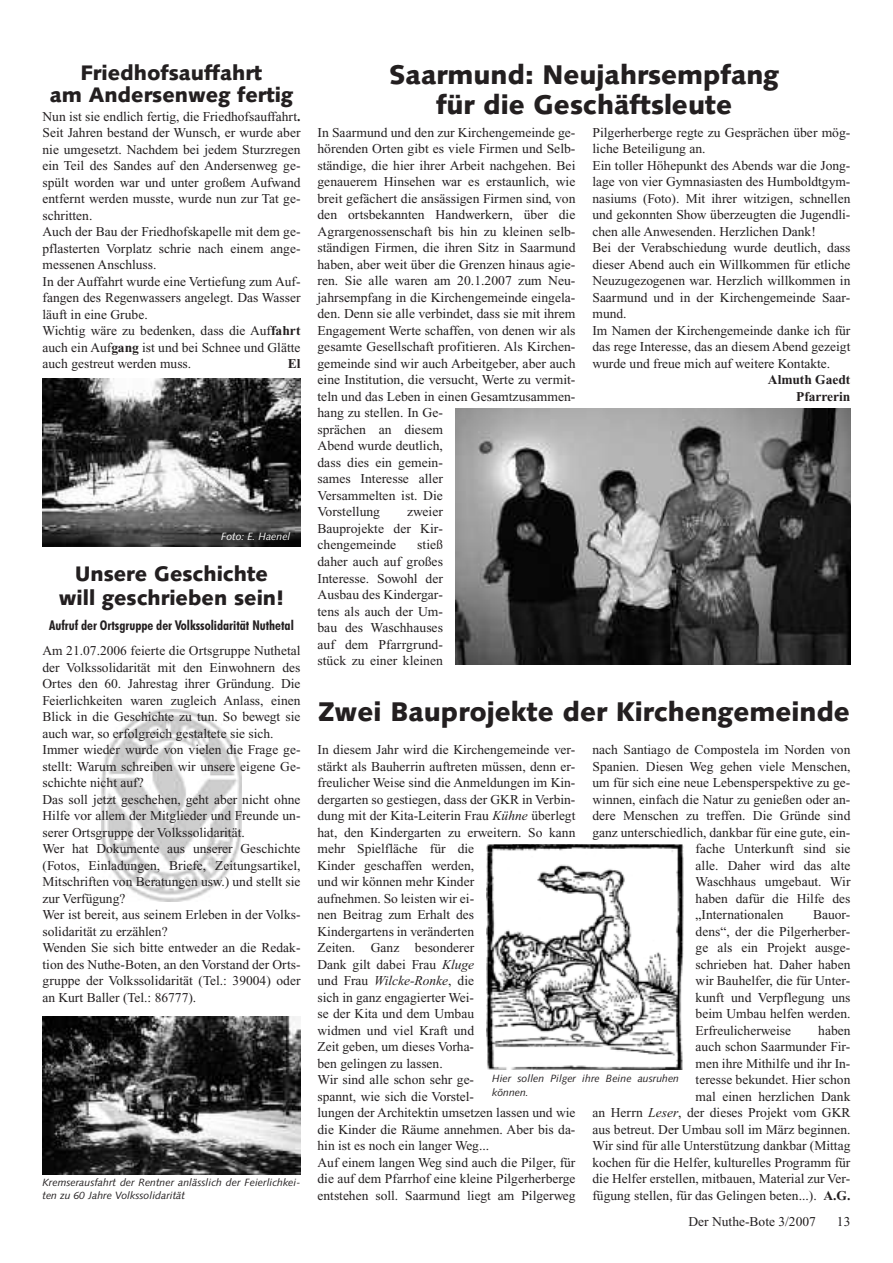
<style>
.page{position:relative;width:893px;height:1263px;background:#fff}
.page>*{position:absolute;margin:0;border:0;box-sizing:border-box;transform-origin:0 0}
.t1{font:900 27px/30px "Syntax";color:#231f20;text-align:center}
.t2{font:900 21px/24px "Syntax";color:#231f20;text-align:center}
.t3{font:13.5px/16.5px "Times New Roman";color:#231f20}
.t4{font:700 condensed 13.5px "Futura BT";color:#231f20}
.t5{font:700 13.5px/16.5px "Times New Roman";color:#231f20;text-align:right}
.t6{font:italic 10.5px/13.5px "Syntax";color:#231f20}
.t7{font:italic 10.5px "Syntax";color:#fff}
.s1{font-weight:700}
.s2{font-style:italic}
.s3{color:#fff}
</style>
<div class="page">
<img style="left:102px;top:709px;width:139px;height:192px">
<img style="left:43px;top:1016px;width:257px;height:158px">
<img style="left:43px;top:379px;width:257px;height:168px">
<img style="left:455px;top:408px;width:395px;height:257px">
<div style="left:486px;top:844px;width:198px;height:259px;background:linear-gradient(to right,#fff,#fff)"></div>
<img style="left:486px;top:844px;width:198px;height:225px">
<div style="left:492px;top:1074px;width:187px;height:30px;background:#fff"></div>
<h2 class="t2" style="left:50px;top:63px;width:245px;line-height:22.5px">Friedhofsauffahrt<br>am Andersenweg fertig</h2>
<p class="t3" style="left:43px;top:109px;width:259px">Nun ist sie endlich fertig, die Friedhofsauffahrt<span class="s1">.<br></span>Seit Jahren bestand der Wunsch, er wurde aber nie umgesetzt. Nachdem bei jedem Sturzregen ein Teil des Sandes auf den Andersenweg ge&shy;spült worden war und unter großem Aufwand entfernt werden musste, wurde nun zur Tat ge&shy;schritten.<br>Auch der Bau der Friedhofskapelle mit dem ge&shy;pflasterten Vorplatz schrie nach einem ange&shy;messenen Anschluss.<br>In der Auffahrt wurde eine Vertiefung zum Auf&shy;fangen des Regenwassers angelegt. Das Wasser läuft in eine Grube.<br>Wichtig wäre zu bedenken, dass die Auf<span class="s1">fahrt </span>auch ein Auf<span class="s1">gang</span> ist und bei Schnee und Glätte auch gestreut werden muss.</p>
<p class="t5" style="left:288px;top:357px;width:14px">El</p>
<p class="t7" style="left:221px;top:532px;width:71px">Foto: E. Haenel</p>
<h2 class="t2" style="left:59px;top:564px;width:227px">Unsere Geschichte will geschrieben sein!</h2>
<p class="t4" style="left:49px;top:620px;width:246px">Aufruf der Ortsgruppe der Volkssolidarität Nuthetal</p>
<p class="t3" style="left:43px;top:644px;width:259px">Am 21.07.2006 feierte die Ortsgruppe Nuthetal der Volkssolidarität mit den Einwohnern des Ortes den 60. Jahrestag ihrer Gründung. Die Feierlichkeiten waren zugleich Anlass, einen Blick in die Geschichte zu tun. So bewegt sie auch war, so erfolgreich gestaltete sie sich.<br>Immer wieder wurde von vielen die Frage ge&shy;stellt: Warum schreiben wir unsere eigene Ge&shy;schichte nicht auf?<br>Das soll jetzt geschehen, geht aber nicht ohne Hilfe vor allem der Mitglieder und Freunde un&shy;serer Ortsgruppe der Volkssolidarität.<br>Wer hat Dokumente aus unserer Geschichte (Fotos, Einladungen, Briefe, Zeitungsartikel, Mitschriften von Beratungen usw.) und stellt sie zur Verfügung?<br>Wer ist bereit, aus seinem Erleben in der Volks&shy;solidarität zu erzählen?<br>Wenden Sie sich bitte entweder an die Redak&shy;tion des Nuthe-Boten, an den Vorstand der Orts&shy;gruppe der Volkssolidarität (Tel.: 39004) oder an Kurt Baller (Tel.: 86777).</p>
<p class="t6" style="left:43px;top:1176px;width:259px">Kremserausfahrt der Rentner anlässlich der Feierlichkei&shy;ten zu 60 Jahre Volkssolidarität</p>
<h1 class="t1" style="left:389px;top:62px;width:391px">Saarmund: Neujahrsempfang für die Geschäftsleute</h1>
<p class="t3" style="left:317px;top:125px;width:259px">In Saarmund und den zur Kirchengemeinde ge&shy;hörenden Orten gibt es viele Firmen und Selb&shy;ständige, die hier ihrer Arbeit nachgehen. Bei genauerem Hinsehen war es erstaunlich, wie breit gefächert die ansässigen Firmen sind, von den ortsbekannten Handwerkern, über die Agrargenossenschaft bis hin zu kleinen selb&shy;ständigen Firmen, die ihren Sitz in Saarmund haben, aber weit über die Grenzen hinaus agie&shy;ren. Sie alle waren am 20.1.2007 zum Neu&shy;jahrsempfang in die Kirchengemeinde eingela&shy;den. Denn sie alle verbindet, dass sie mit ihrem Engagement Werte schaffen, von denen wir als gesamte Gesellschaft profitieren. Als Kirchen&shy;gemeinde sind wir auch Arbeitgeber, aber auch eine Institution, die versucht, Werte zu vermit&shy;teln und das Leben in einen Gesamtzusammen&shy;hang zu stellen. In Ge-<br>sprächen an diesem<br>Abend wurde deutlich,<br>dass dies ein gemein-<br>sames Interesse aller<br>Versammelten ist. Die<br>Vorstellung</p>
<p class="t3" style="left:317px;top:505px;width:127px;text-align:justify;text-indent:90px">zweier Bauprojekte der Kir&shy;chengemeinde</p>
<p class="t3" style="left:317px;top:538px;width:127px;text-align:justify;text-indent:100px">stieß daher auch auf großes Interesse. Sowohl der Ausbau des Kindergar&shy;tens als auch der Um&shy;bau des Waschhauses auf dem Pfarrgrund&shy;stück zu einer kleinen</p>
<p class="t3" style="left:592px;top:125px;width:259px">Pilgerherberge regte zu Gesprächen über mög&shy;liche Beteiligung an.<br>Ein toller Höhepunkt des Abends war die Jong&shy;lage von vier Gymnasiasten des Humboldtgym&shy;nasiums (Foto). Mit ihrer witzigen, schnellen und gekonnten Show überzeugten die Jugendli&shy;chen alle Anwesenden. Herzlichen Dank!<br>Bei der Verabschiedung wurde deutlich, dass dieser Abend auch ein Willkommen für etliche Neuzugezogenen war. Herzlich willkommen in Saarmund und in der Kirchengemeinde Saar&shy;mund.<br>Im Namen der Kirchengemeinde danke ich für das rege Interesse, das an diesem Abend gezeigt wurde und freue mich auf weitere Kontakte.</p>
<p class="t5" style="left:768px;top:373px;width:84px">Almuth Gaedt<br>Pfarrerin</p>
<h1 class="t1" style="left:318px;top:700px;width:533px">Zwei Bauprojekte der Kirchengemeinde</h1>
<p class="t3" style="left:317px;top:743px;width:260px">In diesem Jahr wird die Kirchengemeinde ver&shy;stärkt als Bauherrin auftreten müssen, denn er&shy;freulicher Weise sind die Anmeldungen im Kin&shy;dergarten so gestiegen, dass der GKR in Verbin&shy;dung mit der Kita-Leiterin Frau <span class="s2">Kühne</span> überlegt hat, den Kindergarten zu erweitern. So kann mehr Spielfläche für die<br>Kinder geschaffen werden,<br>und wir können mehr Kinder<br>aufnehmen. So leisten wir ei-<br>nen Beitrag zum Erhalt des<br>Kindergartens in veränderten<br>Zeiten. Ganz besonderer<br>Dank gilt dabei Frau <span class="s2">Kluge<br></span>und Frau <span class="s2">Wilcke-Ronke</span>, die<br>sich in ganz engagierter Wei-<br>se der Kita und dem Umbau<br>widmen und viel Kraft und<br>Zeit geben, um dieses Vorha-<br>ben gelingen zu lassen.<br>Wir sind alle schon sehr ge-<br>spannt, wie sich die Vorstel-<br>lungen der Architektin umsetzen lassen und wie die Kinder die Räume annehmen. Aber bis da&shy;hin ist es noch ein langer Weg...<br>Auf einem langen Weg sind auch die Pilger, für die auf dem Pfarrhof eine kleine Pilgerherberge entstehen soll. Saarmund liegt am Pilgerweg</p>
<p class="t3" style="left:592px;top:743px;width:259px">nach Santiago de Compostela im Norden von</p>
<p class="t3" style="left:592px;top:759px;width:259px">Spanien. Diesen Weg gehen viele Menschen,</p>
<p class="t3" style="left:592px;top:776px;width:259px">um für sich eine neue Lebensperspektive zu ge-</p>
<p class="t3" style="left:592px;top:792px;width:259px">winnen, einfach die Natur zu genießen oder an-</p>
<p class="t3" style="left:592px;top:809px;width:259px">dere Menschen zu treffen. Die Gründe sind</p>
<p class="t3" style="left:592px;top:825px;width:259px">ganz unterschiedlich, dankbar für eine gute, ein-</p>
<p class="t3" style="left:696px;top:842px;width:156px">fache Unterkunft sind sie</p>
<p class="t3" style="left:696px;top:858px;width:156px">alle. Daher wird das alte</p>
<p class="t3" style="left:696px;top:875px;width:156px">Waschhaus umgebaut. Wir</p>
<p class="t3" style="left:696px;top:891px;width:156px">haben dafür die Hilfe des</p>
<p class="t3" style="left:696px;top:908px;width:89px">„Internationalen</p>
<p class="t3" style="left:696px;top:908px;width:156px;text-align:justify;text-indent:117px">Bauor&shy;dens“, der die Pilgerherber&shy;ge als ein Projekt ausge&shy;schrieben hat. Daher haben wir Bauhelfer, die für Unter&shy;kunft und Verpflegung uns beim Umbau helfen werden.<br>Erfreulicherweise</p>
<p class="t3" style="left:592px;top:1023px;width:259px;text-align:right">haben<br>auch schon Saarmunder Fir-<br>men ihre Mithilfe und ihr In-<br>teresse bekundet. Hier schon<br>mal einen herzlichen Dank<br>an Herrn <span class="s2">Leser</span>, der dieses Projekt vom GKR aus betreut. Der Umbau soll im März beginnen.<br>Wir sind für alle Unterstützung dankbar (Mittag kochen für die Helfer, kulturelles Programm für die Helfer erstellen, mitbauen, Material zur Ver&shy;fügung stellen, für das Gelingen beten...). <span class="s1">A.G.</span></p>
<p class="t6" style="left:492px;top:1073px;width:189px">Hier sollen Pilger ihre Beine ausruhen können.</p>
<p class="t3" style="left:688px;top:1214px;width:163px">Der Nuthe-Bote 3/2007<span class="s3">mm</span>13</p>
</div>
